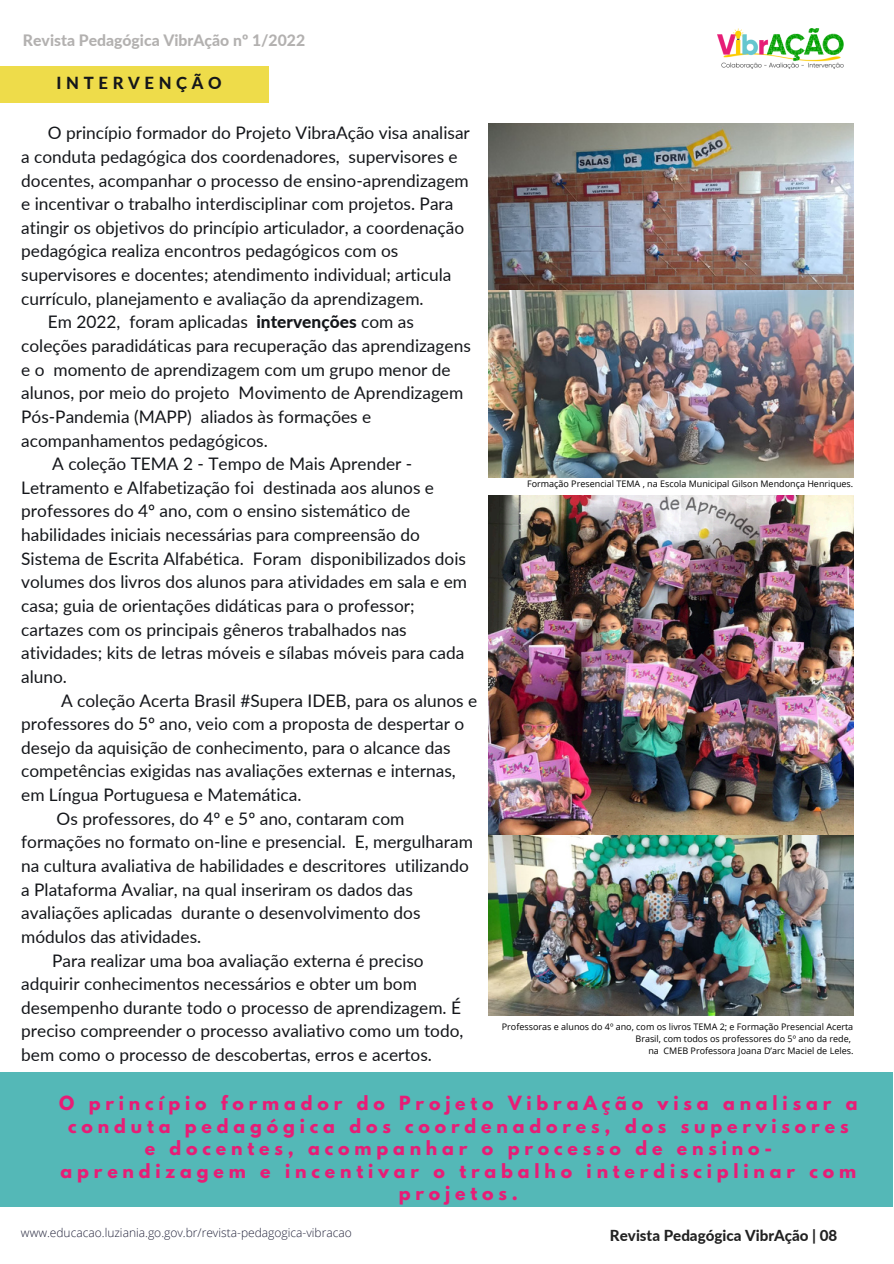
<style>
.page{position:relative;width:894px;height:1264px;background:#fff}
.page>*{position:absolute;margin:0;border:0;box-sizing:border-box;transform-origin:0 0}
.t1{font:17.25px "Lato";color:#14161a}
.t2{font:700 17.25px/22.5px "League Spartan";letter-spacing:.28em;color:#e71d76;text-align:center}
.t3{font:800 16.65px "Lato";letter-spacing:.28em;color:#14161a}
.t4{font:800 15.75px "Lato";color:#b3b1b0}
.t5{font:800 15.15px "Lato";color:#222}
.t6{font:300 12px "Open Sans";color:#24253c}
.t7{font:9px/12px "Open Sans";color:#000;text-align:right}
.s1{font-weight:800}
</style>
<div class="page">
<img style="left:717px;top:28px;width:126px;height:41px">
<div style="left:0;top:66px;width:268px;height:36px;background:#eedc4a"></div>
<img style="left:488px;top:496px;width:365px;height:519px">
<img style="left:488px;top:124px;width:365px;height:354px">
<div style="left:0;top:1072px;width:893px;height:134px;background:#54b8b7"></div>
<p class="t4" style="left:23px;top:30px;width:283px">Revista Pedagógica VibrAção nº 1/2022</p>
<p class="t3" style="left:56px;top:73px;width:167px">INTERVENÇÃO</p>
<h1 class="t1" style="left:48px;top:122px;width:423px">O princípio formador do Projeto VibraAção visa analisar</h1>
<h1 class="t1" style="left:21px;top:146px;width:438px">a conduta pedagógica dos coordenadores, supervisores e</h1>
<h1 class="t1" style="left:21px;top:169px;width:449px">docentes, acompanhar o processo de ensino-aprendizagem</h1>
<h1 class="t1" style="left:21px;top:193px;width:433px">e incentivar o trabalho interdisciplinar com projetos. Para</h1>
<h1 class="t1" style="left:21px;top:217px;width:444px">atingir os objetivos do princípio articulador, a coordenação</h1>
<h1 class="t1" style="left:21px;top:240px;width:378px">pedagógica realiza encontros pedagógicos com os</h1>
<h1 class="t1" style="left:21px;top:264px;width:431px">supervisores e docentes; atendimento individual; articula</h1>
<h1 class="t1" style="left:21px;top:288px;width:404px">currículo, planejamento e avaliação da aprendizagem.</h1>
<h1 class="t1" style="left:48px;top:311px;width:367px">Em 2022, foram aplicadas <span class="s1">intervenções</span> com as</h1>
<h1 class="t1" style="left:21px;top:335px;width:451px">coleções paradidáticas para recuperação das aprendizagens</h1>
<h1 class="t1" style="left:21px;top:358px;width:431px">e o momento de aprendizagem com um grupo menor de</h1>
<h1 class="t1" style="left:21px;top:382px;width:443px">alunos, por meio do projeto Movimento de Aprendizagem</h1>
<h1 class="t1" style="left:21px;top:406px;width:351px">Pós-Pandemia (MAPP) aliados às formações e</h1>
<h1 class="t1" style="left:21px;top:429px;width:248px">acompanhamentos pedagógicos.</h1>
<h1 class="t1" style="left:52px;top:453px;width:361px">A coleção TEMA 2 - Tempo de Mais Aprender -</h1>
<h1 class="t1" style="left:21px;top:477px;width:414px">Letramento e Alfabetização foi destinada aos alunos e</h1>
<h1 class="t1" style="left:21px;top:500px;width:390px">professores do 4º ano, com o ensino sistemático de</h1>
<h1 class="t1" style="left:21px;top:524px;width:400px">habilidades iniciais necessárias para compreensão do</h1>
<h1 class="t1" style="left:21px;top:547px;width:446px">Sistema de Escrita Alfabética. Foram disponibilizados dois</h1>
<h1 class="t1" style="left:21px;top:571px;width:447px">volumes dos livros dos alunos para atividades em sala e em</h1>
<h1 class="t1" style="left:21px;top:595px;width:395px">casa; guia de orientações didáticas para o professor;</h1>
<h1 class="t1" style="left:21px;top:618px;width:387px">cartazes com os principais gêneros trabalhados nas</h1>
<h1 class="t1" style="left:21px;top:642px;width:444px">atividades; kits de letras móveis e sílabas móveis para cada</h1>
<h1 class="t1" style="left:21px;top:666px;width:47px">aluno.</h1>
<h1 class="t1" style="left:61px;top:689px;width:417px">A coleção Acerta Brasil #Supera IDEB, para os alunos e</h1>
<h1 class="t1" style="left:21px;top:713px;width:444px">professores do 5º ano, veio com a proposta de despertar o</h1>
<h1 class="t1" style="left:21px;top:736px;width:431px">desejo da aquisição de conhecimento, para o alcance das</h1>
<h1 class="t1" style="left:21px;top:760px;width:436px">competências exigidas nas avaliações externas e internas,</h1>
<h1 class="t1" style="left:21px;top:784px;width:282px">em Língua Portuguesa e Matemática.</h1>
<h1 class="t1" style="left:57px;top:807px;width:349px">Os professores, do 4º e 5º ano, contaram com</h1>
<h1 class="t1" style="left:21px;top:831px;width:453px">formações no formato on-line e presencial. E, mergulharam</h1>
<h1 class="t1" style="left:21px;top:855px;width:449px">na cultura avaliativa de habilidades e descritores utilizando</h1>
<h1 class="t1" style="left:21px;top:878px;width:393px">a Plataforma Avaliar, na qual inseriram os dados das</h1>
<h1 class="t1" style="left:21px;top:902px;width:400px">avaliações aplicadas durante o desenvolvimento dos</h1>
<h1 class="t1" style="left:21px;top:925px;width:181px">módulos das atividades.</h1>
<h1 class="t1" style="left:52px;top:949px;width:373px">Para realizar uma boa avaliação externa é preciso</h1>
<h1 class="t1" style="left:21px;top:973px;width:397px">adquirir conhecimentos necessários e obter um bom</h1>
<h1 class="t1" style="left:21px;top:996px;width:441px">desempenho durante todo o processo de aprendizagem. É</h1>
<h1 class="t1" style="left:21px;top:1020px;width:443px">preciso compreender o processo avaliativo como um todo,</h1>
<h1 class="t1" style="left:21px;top:1044px;width:412px">bem como o processo de descobertas, erros e acertos.</h1>
<h3 class="t7" style="left:527px;top:477px;width:327px">Formação Presencial TEMA , na Escola Municipal Gilson Mendonça Henriques.</h3>
<p class="t7" style="left:501px;top:1020px;width:353px">Professoras e alunos do 4º ano, com os livros TEMA 2; e Formação Presencial Acerta<br>Brasil, com todos os professores do 5º ano da rede,</p>
<p class="t7" style="left:648px;top:1044px;width:206px">na CMEB Professora Joana D’arc Maciel de Leles.</p>
<p class="t2" style="left:59px;top:1094px;width:799px">O princípio formador do Projeto VibraAção visa analisar a conduta pedagógica dos coordenadores, dos supervisores<br>e docentes, acompanhar o processo de ensino&shy;aprendizagem e incentivar o trabalho interdisciplinar com projetos.</p>
<p class="t6" style="left:21px;top:1224px;width:332px">www.educacao.luziania.go.gov.br/revista-pedagogica-vibracao</p>
<h2 class="t5" style="left:609px;top:1226px;width:229px">Revista Pedagógica VibrAção | 08</h2>
</div>
